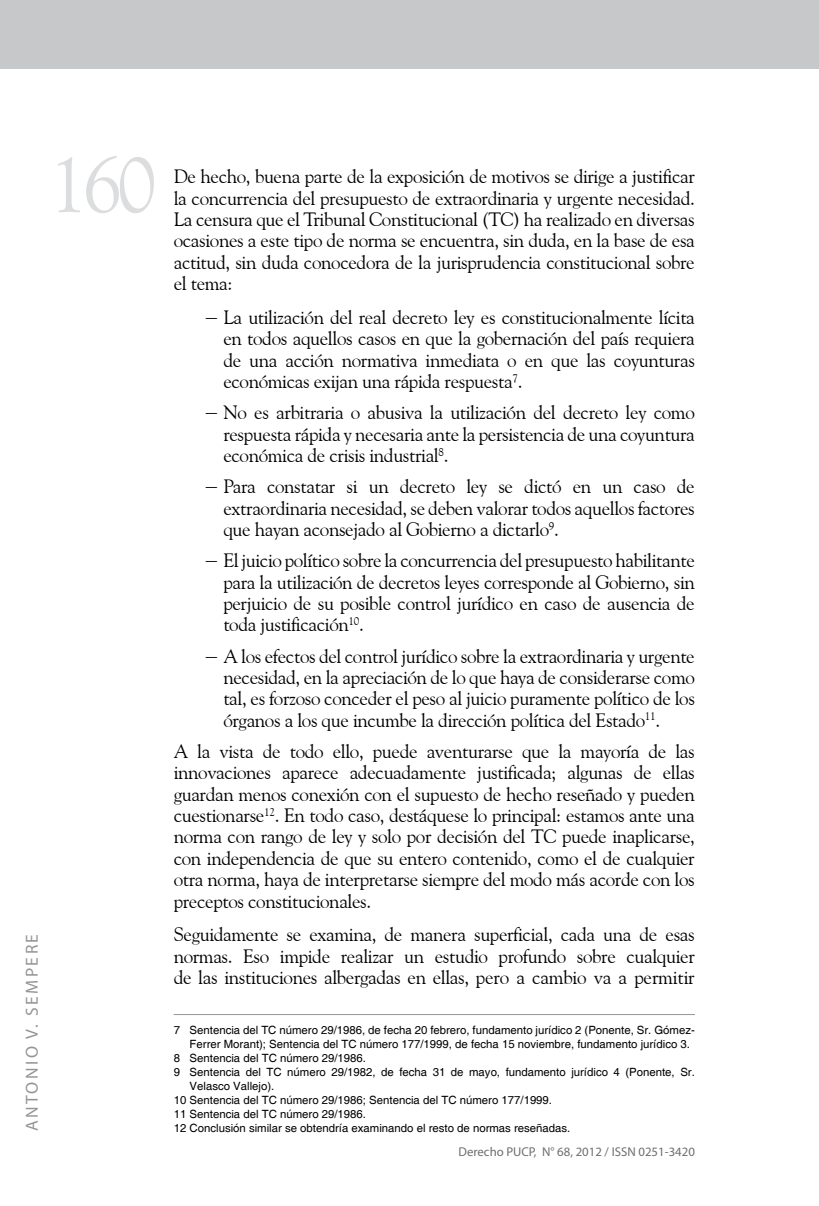
<style>
.page{position:relative;width:819px;height:1206px;background:#fff}
.page>*{position:absolute;margin:0;border:0;box-sizing:border-box;transform-origin:0 0}
.t1{font:78.75px "Goudy Old Style BT";color:#dcddde}
.t2{font:19.25px/21.3px "Goudy Old Style BT";letter-spacing:-.02em;color:#000;text-align:justify}
.t3{font:17.5px "Myriad Pro";letter-spacing:.14em;color:#939598}
.t4{font:12.78px "Myriad Pro";color:#6d6e71}
.t5{font:11.38px "Helvetica";color:#000}
</style>
<div class="page">
<div style="left:0;top:0;width:819px;height:69px;background:#c7c8ca"></div>
<hr style="left:174px;top:1014px;width:520px;height:1px;background:#939598">
<h1 class="t1" style="left:49px;top:136px;width:109px">160</h1>
<p class="t3" style="left:21px;top:1131px;width:199px;rotate:-90deg">Antonio V. Sempere</p>
<p class="t2" style="left:174px;top:166px;width:522px">De hecho, buena parte de la exposición de motivos se dirige a justificar la concurrencia del presupuesto de extraordinaria y urgente necesidad.<br>La censura que el Tribunal Constitucional (TC) ha realizado en diversas ocasiones a este tipo de norma se encuentra, sin duda, en la base de esa actitud, sin duda conocedora de la jurisprudencia constitucional sobre el tema:</p>
<p class="t2" style="left:223px;top:306px;width:473px;text-indent:-20px">− La utilización del real decreto ley es constitucionalmente lícita en todos aquellos casos en que la gobernación del país requiera de una acción normativa inmediata o en que las coyunturas económicas exijan una rápida respuesta<sup>7</sup>.</p>
<p class="t2" style="left:223px;top:401px;width:473px;text-indent:-20px">− No es arbitraria o abusiva la utilización del decreto ley como respuesta rápida y necesaria ante la persistencia de una coyuntura económica de crisis industrial<sup>8</sup>.</p>
<p class="t2" style="left:223px;top:475px;width:473px;text-indent:-20px">− Para constatar si un decreto ley se dictó en un caso de extraordinaria necesidad, se deben valorar todos aquellos factores que hayan aconsejado al Gobierno a dictarlo<sup>9</sup>.</p>
<p class="t2" style="left:223px;top:549px;width:473px;text-indent:-20px">− El juicio político sobre la concurrencia del presupuesto habilitante para la utilización de decretos leyes corresponde al Gobierno, sin perjuicio de su posible control jurídico en caso de ausencia de toda justificación<sup>10</sup>.</p>
<p class="t2" style="left:223px;top:645px;width:473px;text-indent:-20px">− A los efectos del control jurídico sobre la extraordinaria y urgente necesidad, en la apreciación de lo que haya de considerarse como tal, es forzoso conceder el peso al juicio puramente político de los órganos a los que incumbe la dirección política del Estado<sup>11</sup>.</p>
<p class="t2" style="left:174px;top:740px;width:522px">A la vista de todo ello, puede aventurarse que la mayoría de las innovaciones aparece adecuadamente justificada; algunas de ellas guardan menos conexión con el supuesto de hecho reseñado y pueden cuestionarse<sup>12</sup>. En todo caso, destáquese lo principal: estamos ante una norma con rango de ley y solo por decisión del TC puede inaplicarse, con independencia de que su entero contenido, como el de cualquier otra norma, haya de interpretarse siempre del modo más acorde con los preceptos constitucionales.</p>
<p class="t2" style="left:174px;top:923px;width:522px">Seguidamente se examina, de manera superficial, cada una de esas normas. Eso impide realizar un estudio profundo sobre cualquier de las instituciones albergadas en ellas, pero a cambio va a permitir</p>
<p class="t5" style="left:174px;top:1022px;width:522px">7 Sentencia del TC número 29/1986, de fecha 20 febrero, fundamento jurídico 2 (Ponente, Sr. Gómez-</p>
<p class="t5" style="left:190px;top:1036px;width:502px">Ferrer Morant); Sentencia del TC número 177/1999, de fecha 15 noviembre, fundamento jurídico 3.</p>
<p class="t5" style="left:174px;top:1050px;width:194px">8 Sentencia del TC número 29/1986.</p>
<p class="t5" style="left:174px;top:1064px;width:522px">9 Sentencia del TC número 29/1982, de fecha 31 de mayo, fundamento jurídico 4 (Ponente, Sr.</p>
<p class="t5" style="left:190px;top:1078px;width:86px">Velasco Vallejo).</p>
<p class="t5" style="left:174px;top:1092px;width:380px">10 Sentencia del TC número 29/1986; Sentencia del TC número 177/1999.</p>
<p class="t5" style="left:174px;top:1106px;width:194px">11 Sentencia del TC número 29/1986.</p>
<p class="t5" style="left:174px;top:1120px;width:398px">12 Conclusión similar se obtendría examinando el resto de normas reseñadas.</p>
<p class="t4" style="left:458px;top:1144px;width:160px">Derecho PUCP, N° 68, 2012 / ISSN</p>
<p class="t4" style="left:638px;top:1144px;width:58px">0251-3420</p>
</div>
